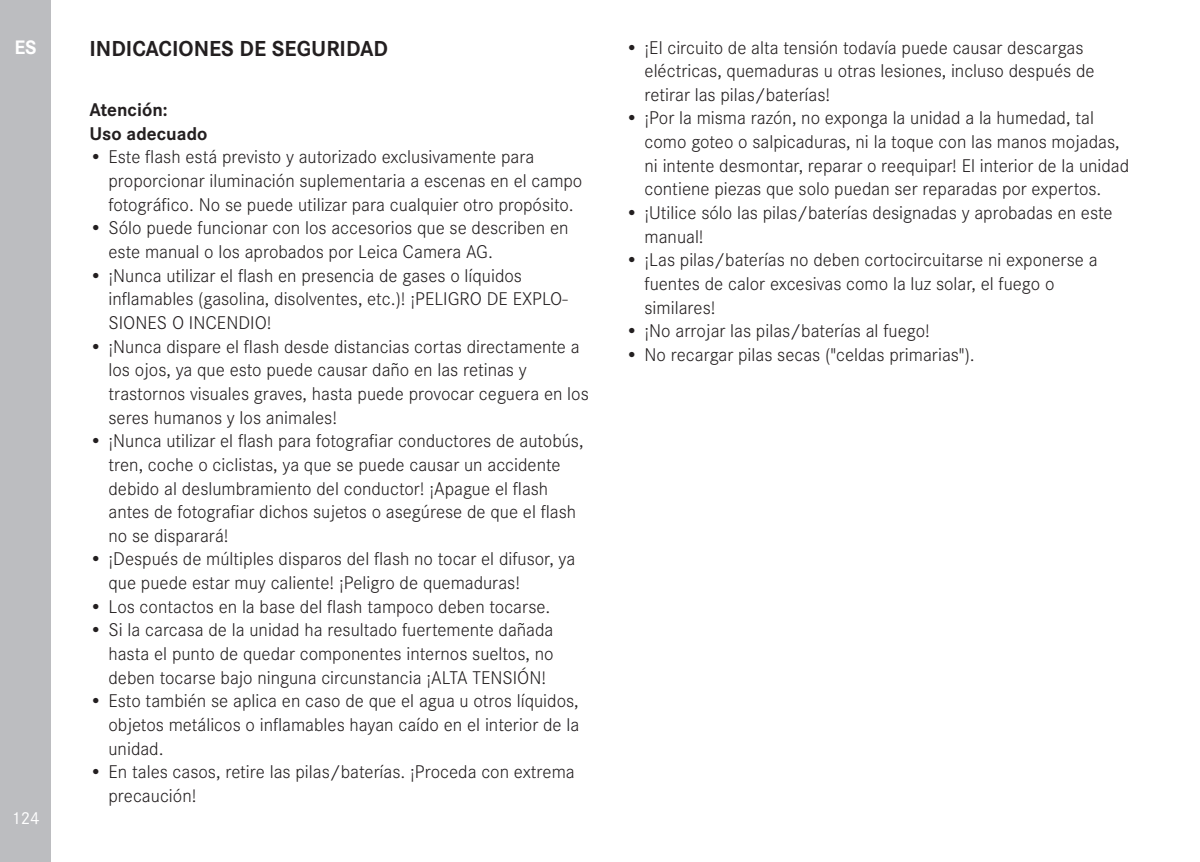
<style>
.page{position:relative;width:1200px;height:862px;background:#fff}
.page>*{position:absolute;margin:0;border:0;box-sizing:border-box;transform-origin:0 0}
.t1{font:700 22.5px "Corporate S";color:#231f20}
.t2{font:700 20.25px "Corporate S";color:#fff}
.t3{font:300 19.12px/23.6px "Corporate S";color:#231f20}
.t4{font:700 19.12px/23.6px "Corporate S";color:#231f20}
.t5{font:18px "Corporate S";color:#fff}
</style>
<div class="page">
<div style="left:0;top:0;width:51px;height:861px;background:#bcbdc0"></div>
<p class="t2" style="left:14px;top:32px;width:24px">ES</p>
<p class="t5" style="left:11px;top:804px;width:30px">124</p>
<p class="t1" style="left:89px;top:31px;width:300px">INDICACIONES DE SEGURIDAD</p>
<p class="t4" style="left:89px;top:96px;width:119px">Atención:<br>Uso adecuado</p>
<p class="t3" style="left:108px;top:144px;width:475px;text-indent:-19px">• Este flash está previsto y autorizado exclusivamente para proporcionar iluminación suplementaria a escenas en el campo fotográfico. No se puede utilizar para cualquier otro propósito.</p>
<p class="t3" style="left:108px;top:215px;width:461px;text-indent:-19px">• Sólo puede funcionar con los accesorios que se describen en este manual o los aprobados por Leica Camera AG.</p>
<p class="t3" style="left:108px;top:262px;width:460px;text-indent:-19px">• ¡Nunca utilizar el flash en presencia de gases o líquidos inflamables (gasolina, disolventes, etc.)! ¡PELIGRO DE EXPLO-<br>SIONES O INCENDIO!</p>
<p class="t3" style="left:108px;top:333px;width:481px;text-indent:-19px">• ¡Nunca dispare el flash desde distancias cortas directamente a los ojos, ya que esto puede causar daño en las retinas y trastornos visuales graves, hasta puede provocar ceguera en los seres humanos y los animales!</p>
<p class="t3" style="left:108px;top:427px;width:476px;text-indent:-19px">• ¡Nunca utilizar el flash para fotografiar conductores de autobús, tren, coche o ciclistas, ya que se puede causar un accidente debido al deslumbramiento del conductor! ¡Apague el flash antes de fotografiar dichos sujetos o asegúrese de que el flash no se disparará!</p>
<p class="t3" style="left:108px;top:546px;width:468px;text-indent:-19px">• ¡Después de múltiples disparos del flash no tocar el difusor, ya que puede estar muy caliente! ¡Peligro de quemaduras!</p>
<p class="t3" style="left:89px;top:593px;width:462px">• Los contactos en la base del flash tampoco deben tocarse.</p>
<p class="t3" style="left:108px;top:616px;width:446px;text-align:justify;text-indent:-19px">• Si la carcasa de la unidad ha resultado fuertemente dañada hasta el punto de quedar componentes internos sueltos, no deben tocarse bajo ninguna circunstancia ¡ALTA TENSIÓN!</p>
<p class="t3" style="left:108px;top:687px;width:472px;text-align:justify;text-indent:-19px">• Esto también se aplica en caso de que el agua u otros líquidos, objetos metálicos o inflamables hayan caído en el interior de la unidad.</p>
<p class="t3" style="left:108px;top:758px;width:467px;text-indent:-19px">• En tales casos, retire las pilas/baterías. ¡Proceda con extrema precaución!</p>
<p class="t3" style="left:644px;top:34px;width:451px;text-indent:-19px">• ¡El circuito de alta tensión todavía puede causar descargas eléctricas, quemaduras u otras lesiones, incluso después de retirar las pilas/baterías!</p>
<p class="t3" style="left:644px;top:105px;width:486px;text-indent:-19px">• ¡Por la misma razón, no exponga la unidad a la humedad, tal como goteo o salpicaduras, ni la toque con las manos mojadas, ni intente desmontar, reparar o reequipar! El interior de la unidad contiene piezas que solo puedan ser reparadas por expertos.</p>
<p class="t3" style="left:644px;top:200px;width:469px;text-indent:-19px">• ¡Utilice sólo las pilas/baterías designadas y aprobadas en este manual!</p>
<p class="t3" style="left:644px;top:247px;width:454px;text-indent:-19px">• ¡Las pilas/baterías no deben cortocircuitarse ni exponerse a fuentes de calor excesivas como la luz solar, el fuego o similares!</p>
<p class="t3" style="left:625px;top:318px;width:306px">• ¡No arrojar las pilas/baterías al fuego!</p>
<p class="t3" style="left:625px;top:341px;width:351px">• No recargar pilas secas ("celdas primarias").</p>
</div>
